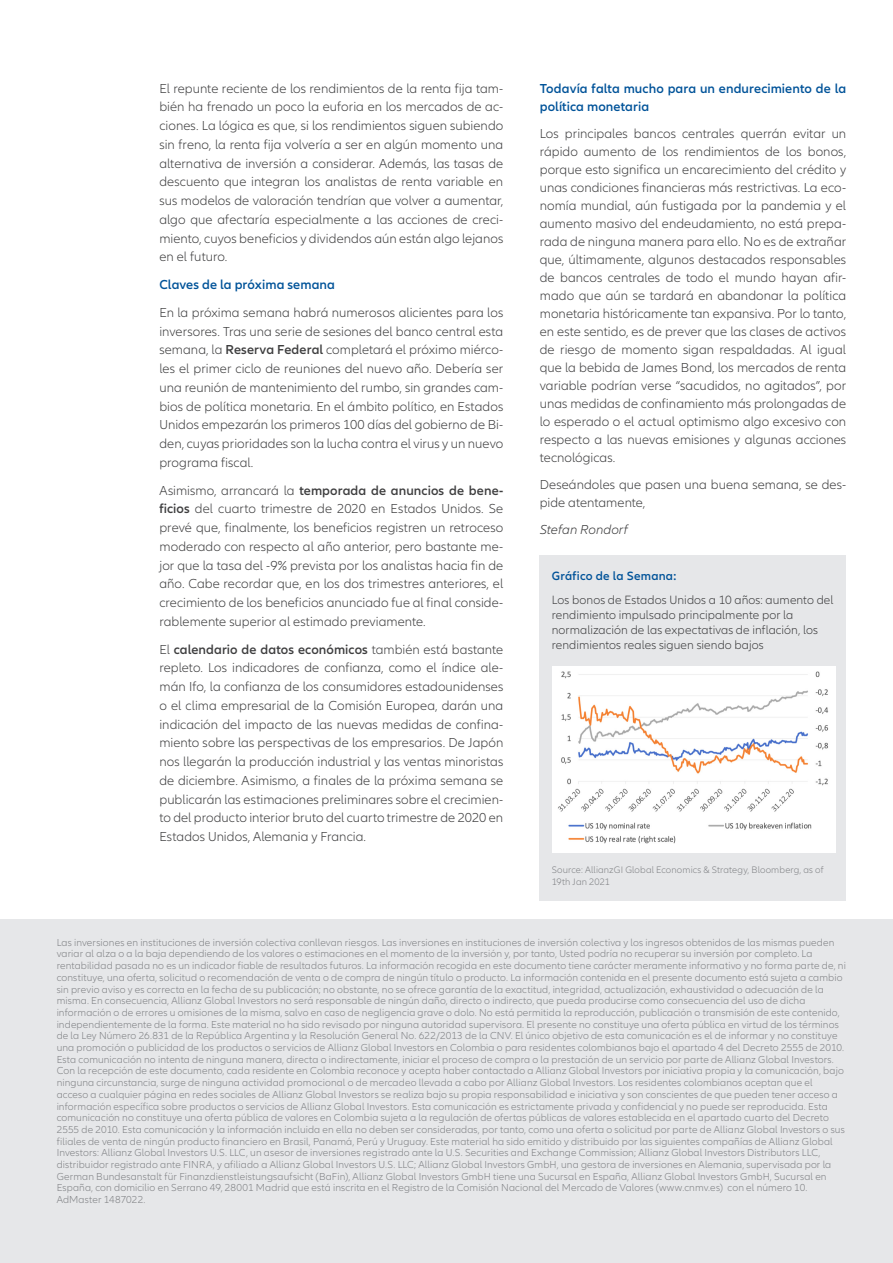
<style>
.page{position:relative;width:893px;height:1263px;background:#fff}
.page>*{position:absolute;margin:0;border:0;box-sizing:border-box;transform-origin:0 0}
.Presse{font:300 13.5px/18.8px "Allianz Neo";letter-spacing:.005em;color:#3e3e3f;text-align:justify}
.Presse-2{font:600 13.5px/18.8px "Allianz Neo";letter-spacing:.005em;color:#015399}
.Presse-3{font:italic 300 13.5px "Allianz Neo";letter-spacing:.005em;color:#3e3e3f}
.Copy{font:300 12.45px/15px "Allianz Neo";letter-spacing:.005em;color:#3e3e3f}
.Copy_Highlight{font:600 12.45px "Allianz Neo";letter-spacing:.02em;color:#015399}
.Disclaimer_8pt{font:300 10.5px/11.7px "Allianz Neo";letter-spacing:.01em;color:#808285}
.Disclaimer_8pt-2{font:300 9.75px/11.7px "Allianz Neo";letter-spacing:.015em;color:#808285}
.s1{font-weight:600}
</style>
<div class="page">
<div style="left:0;top:920px;width:893px;height:343px;background:#e6e7e9"></div>
<div style="left:540px;top:555px;width:306px;height:345px;background:#e6e7e9"></div>
<img style="left:552px;top:666px;width:284px;height:184px">
<p class="Presse" style="left:159px;top:79px;width:345px">El repunte reciente de los rendimientos de la renta fija tam&shy;bién ha frenado un poco la euforia en los mercados de ac&shy;ciones. La lógica es que, si los rendimientos siguen subiendo sin freno, la renta fija volvería a ser en algún momento una alternativa de inversión a considerar. Además, las tasas de descuento que integran los analistas de renta variable en sus modelos de valoración tendrían que volver a aumentar, algo que afectaría especialmente a las acciones de creci&shy;miento, cuyos beneficios y dividendos aún están algo lejanos en el futuro.</p>
<p class="Presse-2" style="left:159px;top:275px;width:177px">Claves de la próxima semana</p>
<p class="Presse" style="left:159px;top:303px;width:345px">En la próxima semana habrá numerosos alicientes para los inversores. Tras una serie de sesiones del banco central esta semana, la <span class="s1">Reserva Federal</span> completará el próximo miérco&shy;les el primer ciclo de reuniones del nuevo año. Debería ser una reunión de mantenimiento del rumbo, sin grandes cam&shy;bios de política monetaria. En el ámbito político, en Estados Unidos empezarán los primeros 100 días del gobierno de Bi&shy;den, cuyas prioridades son la lucha contra el virus y un nuevo programa fiscal.</p>
<p class="Presse" style="left:159px;top:481px;width:345px">Asimismo, arrancará la <span class="s1">temporada de anuncios de bene&shy;ficios</span> del cuarto trimestre de 2020 en Estados Unidos. Se prevé que, finalmente, los beneficios registren un retroceso moderado con respecto al año anterior, pero bastante me&shy;jor que la tasa del -9% prevista por los analistas hacia fin de año. Cabe recordar que, en los dos trimestres anteriores, el crecimiento de los beneficios anunciado fue al final conside&shy;rablemente superior al estimado previamente.</p>
<p class="Presse" style="left:159px;top:640px;width:345px">El <span class="s1">calendario de datos económicos</span> también está bastante repleto. Los indicadores de confianza, como el índice ale&shy;mán Ifo, la confianza de los consumidores estadounidenses o el clima empresarial de la Comisión Europea, darán una indicación del impacto de las nuevas medidas de confina&shy;miento sobre las perspectivas de los empresarios. De Japón nos llegarán la producción industrial y las ventas minoristas de diciembre. Asimismo, a finales de la próxima semana se publicarán las estimaciones preliminares sobre el crecimien&shy;to del producto interior bruto del cuarto trimestre de 2020 en Estados Unidos, Alemania y Francia.</p>
<p class="Presse-2" style="left:540px;top:79px;width:308px">Todavía falta mucho para un endurecimiento de la política monetaria</p>
<p class="Presse" style="left:540px;top:125px;width:308px;line-height:18px">Los principales bancos centrales querrán evitar un rápido aumento de los rendimientos de los bonos, porque esto significa un encarecimiento del crédito y unas condiciones financieras más restrictivas. La eco&shy;nomía mundial, aún fustigada por la pandemia y el aumento masivo del endeudamiento, no está prepa&shy;rada de ninguna manera para ello. No es de extrañar que, últimamente, algunos destacados responsables de bancos centrales de todo el mundo hayan afir&shy;mado que aún se tardará en abandonar la política monetaria históricamente tan expansiva. Por lo tanto, en este sentido, es de prever que las clases de activos de riesgo de momento sigan respaldadas. Al igual que la bebida de James Bond, los mercados de renta variable podrían verse “sacudidos, no agitados”, por unas medidas de confinamiento más prolongadas de lo esperado o el actual optimismo algo excesivo con respecto a las nuevas emisiones y algunas acciones tecnológicas.</p>
<p class="Presse" style="left:540px;top:476px;width:308px;line-height:18px">Deseándoles que pasen una buena semana, se des&shy;pide atentamente,</p>
<p class="Presse-3" style="left:540px;top:522px;width:90px">Stefan Rondorf</p>
<p class="Copy_Highlight" style="left:552px;top:569px;width:126px">Gráfico de la Semana:</p>
<p class="Copy" style="left:552px;top:593px;width:283px">Los bonos de Estados Unidos a 10 años: aumento del rendimiento impulsado principalmente por la normalización de las expectativas de inflación, los rendimientos reales siguen siendo bajos</p>
<p class="Disclaimer_8pt-2" style="left:552px;top:864px;width:273px">Source: AllianzGI Global Economics &amp; Strategy, Bloomberg, as of<br>19th Jan 2021</p>
<p class="Disclaimer_8pt" style="left:57px;top:937px;width:791px">Las inversiones en instituciones de inversión colectiva conllevan riesgos. Las inversiones en instituciones de inversión colectiva y los ingresos obtenidos de las mismas pueden variar al alza o a la baja dependiendo de los valores o estimaciones en el momento de la inversión y, por tanto, Usted podría no recuperar su inversión por completo. La rentabilidad pasada no es un indicador fiable de resultados futuros. La información recogida en este documento tiene carácter meramente informativo y no forma parte de, ni constituye, una oferta, solicitud o recomendación de venta o de compra de ningún título o producto. La información contenida en el presente documento está sujeta a cambio sin previo aviso y es correcta en la fecha de su publicación; no obstante, no se ofrece garantía de la exactitud, integridad, actualización, exhaustividad o adecuación de la misma. En consecuencia, Allianz Global Investors no será responsable de ningún daño, directo o indirecto, que pueda producirse como consecuencia del uso de dicha información o de errores u omisiones de la misma, salvo en caso de negligencia grave o dolo. No está permitida la reproducción, publicación o transmisión de este contenido, independientemente de la forma. Este material no ha sido revisado por ninguna autoridad supervisora. El presente no constituye una oferta pública en virtud de los términos de la Ley Número 26.831 de la República Argentina y la Resolución General No. 622/2013 de la CNV. El único objetivo de esta comunicación es el de informar y no constituye una promoción o publicidad de los productos o servicios de Allianz Global Investors en Colombia o para residentes colombianos bajo el apartado 4 del Decreto 2555 de 2010.<br>Esta comunicación no intenta de ninguna manera, directa o indirectamente, iniciar el proceso de compra o la prestación de un servicio por parte de Allianz Global Investors.<br>Con la recepción de este documento, cada residente en Colombia reconoce y acepta haber contactado a Allianz Global Investors por iniciativa propia y la comunicación, bajo ninguna circunstancia, surge de ninguna actividad promocional o de mercadeo llevada a cabo por Allianz Global Investors. Los residentes colombianos aceptan que el acceso a cualquier página en redes sociales de Allianz Global Investors se realiza bajo su propia responsabilidad e iniciativa y son conscientes de que pueden tener acceso a información específica sobre productos o servicios de Allianz Global Investors. Esta comunicación es estrictamente privada y confidencial y no puede ser reproducida. Esta comunicación no constituye una oferta pública de valores en Colombia sujeta a la regulación de ofertas públicas de valores establecida en el apartado cuarto del Decreto 2555 de 2010. Esta comunicación y la información incluida en ella no deben ser consideradas, por tanto, como una oferta o solicitud por parte de Allianz Global Investors o sus filiales de venta de ningún producto financiero en Brasil, Panamá, Perú y Uruguay. Este material ha sido emitido y distribuido por las siguientes compañías de Allianz Global Investors: Allianz Global Investors U.S. LLC, un asesor de inversiones registrado ante la U.S. Securities and Exchange Commission; Allianz Global Investors Distributors LLC, distribuidor registrado ante FINRA, y afiliado a Allianz Global Investors U.S. LLC; Allianz Global Investors GmbH, una gestora de inversiones en Alemania, supervisada por la German Bundesanstalt für Finanzdienstleistungsaufsicht (BaFin), Allianz Global Investors GmbH tiene una Sucursal en España, Allianz Global Investors GmbH, Sucursal en España, con domicilio en Serrano 49, 28001 Madrid que está inscrita en el Registro de la Comisión Nacional del Mercado de Valores (www.cnmv.es) con el número 10.<br>AdMaster 1487022.</p>
</div>
